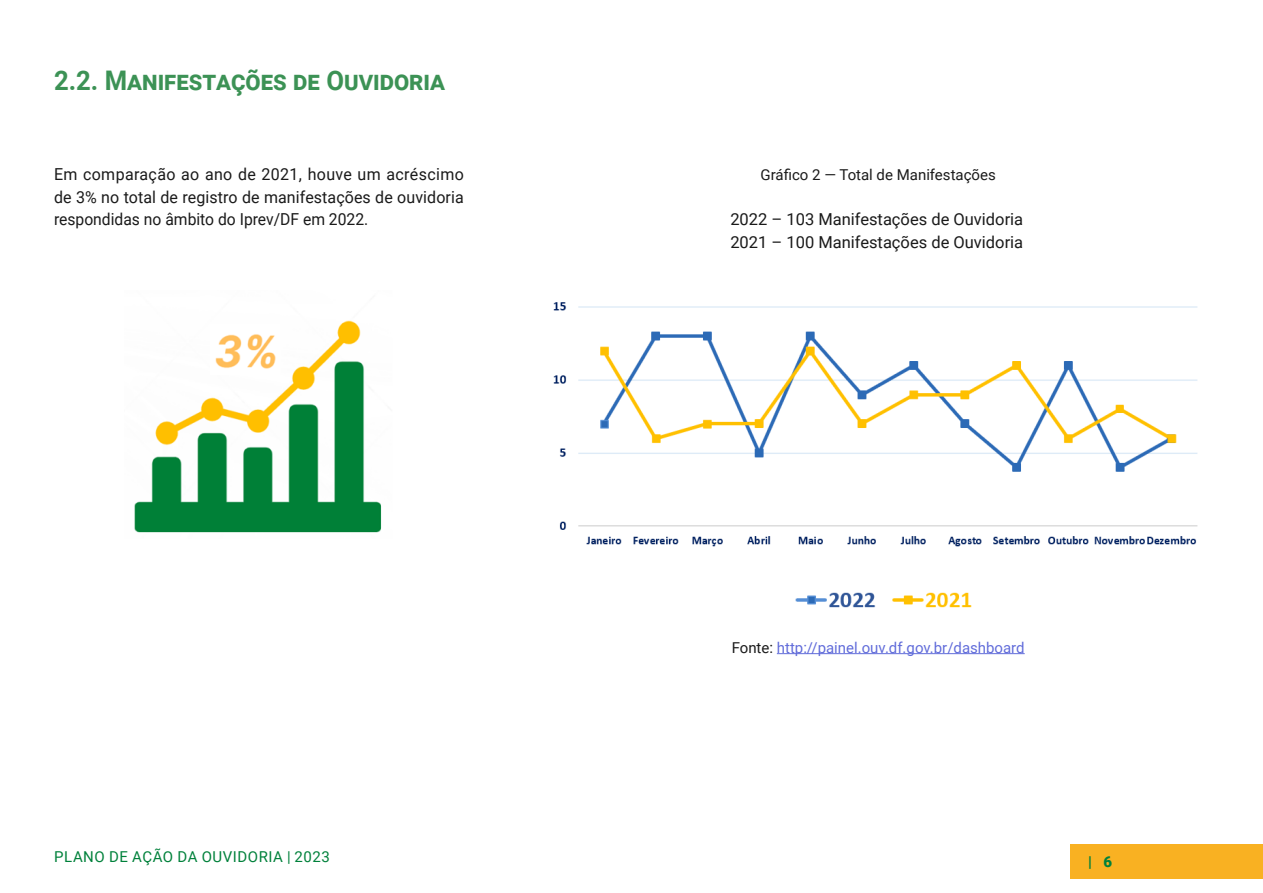
<style>
.page{position:relative;width:1263px;height:893px;background:#fff}
.page>*{position:absolute;margin:0;border:0;box-sizing:border-box;transform-origin:0 0}
.t1{font:700 27px "Roboto";color:#3c9255;scale:.95 1}
.t2{font:16.5px/22.5px "Roboto";color:#1a1a1a;text-align:justify}
.t3{font:15px "Roboto";color:#616cda}
.t4{font:15px "Roboto";color:#1a1a1a}
.t5{font:15px "Roboto";letter-spacing:.035em;color:#00813b}
.t6{font:900 15px "Roboto";color:#00813b}
.s1{color:#1a1a1a}
</style>
<div class="page">
<div style="left:1070px;top:844px;width:193px;height:34px;background:#f9b122"></div>
<img style="left:134px;top:320px;width:248px;height:213px">
<hr style="left:777px;top:653px;width:248px;height:1px;background:#616cda">
<img style="left:553px;top:302px;width:645px;height:306px">
<h1 class="t1" style="left:54px;top:61px;width:412px">2.2. Manifestações de Ouvidoria</h1>
<p class="t2" style="left:54px;top:162px;width:411px">Em comparação ao ano de 2021, houve um acréscimo de 3% no total de registro de manifestações de ouvidoria respondidas no âmbito do Iprev/DF em 2022.</p>
<p class="t4" style="left:760px;top:164px;width:237px">Gráfico 2 — Total de Manifestações</p>
<p class="t2" style="left:730px;top:207px;width:294px">2022 – 103 Manifestações de Ouvidoria<br>2021 – 100 Manifestações de Ouvidoria</p>
<p class="t5" style="left:54px;top:846px;width:277px">PLANO DE AÇÃO DA OUVIDORIA | 2023</p>
<p class="t3" style="left:732px;top:637px;width:294px"><span class="s1">Fonte:</span> http://painel.ouv.df.gov.br/dashboard</p>
<p class="t6" style="left:1088px;top:851px;width:25px">| 6</p>
</div>
